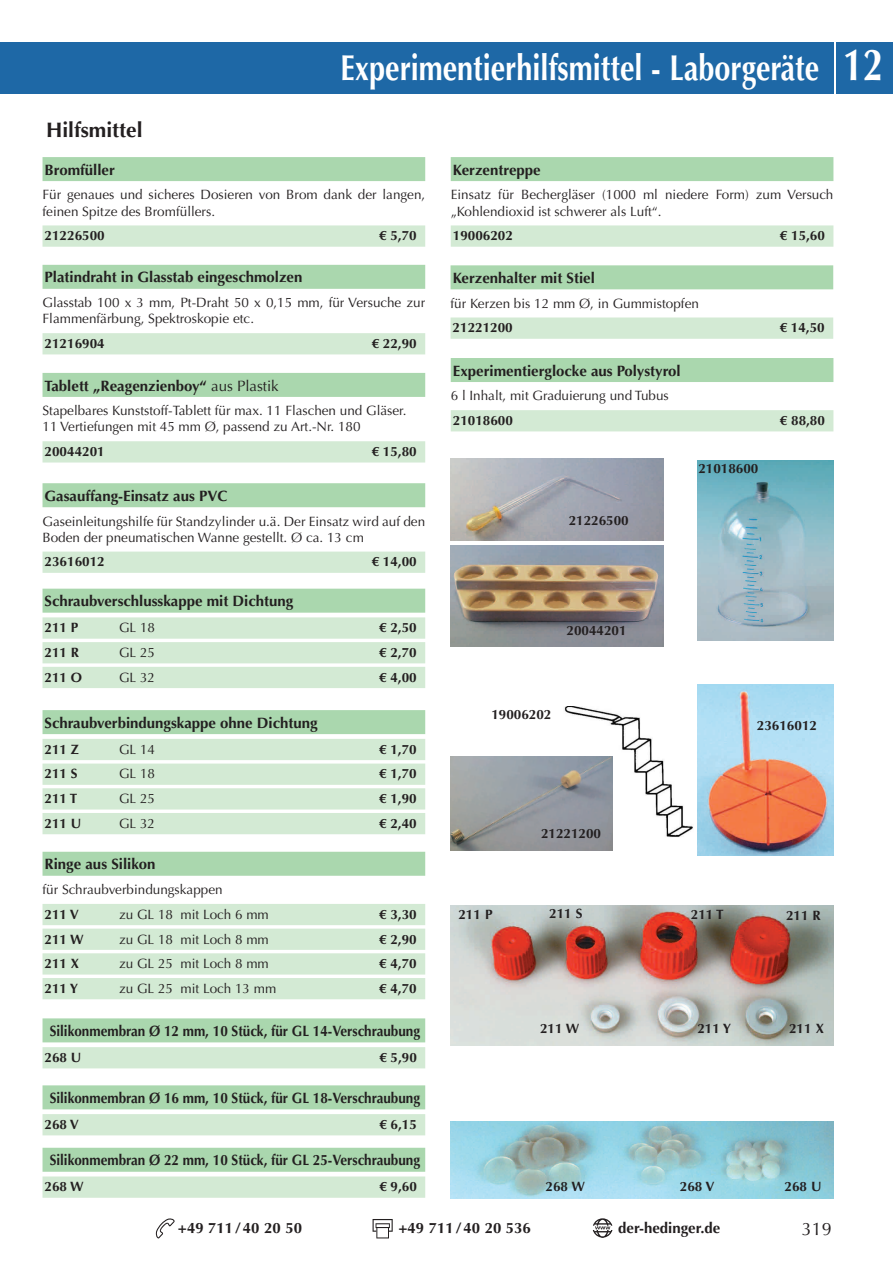
<style>
.page{position:relative;width:893px;height:1263px;background:#fff}
.page>*{position:absolute;margin:0;border:0;box-sizing:border-box;transform-origin:0 0}
.t1{font:700 36px "Optima LT Std";color:#fff;scale:.8 1}
.t2{font:700 21px "Optima LT Std";color:#231f20}
.t3{font:18px "Optima LT Std";color:#231f20}
.t4{font:700 15px "Optima LT Std";color:#231f20}
.t5{font:700 15px "Optima LT Std";color:#231f20;scale:.9 1}
.t6{font:13.5px/16.2px "Optima LT Std";color:#231f20}
.t7{font:700 13.5px "Optima LT Std";color:#231f20}
.s1{font-size:45px}
.s2{font-weight:400}
</style>
<div class="page">
<div style="left:0;top:43px;width:833px;height:51px;background:#1e68a6"></div>
<div style="left:837px;top:43px;width:56px;height:51px;background:#1e68a6"></div>
<svg style="left:593px;top:1218px;width:19px;height:20px"></svg>
<svg style="left:373px;top:1219px;width:20px;height:19px"></svg>
<svg style="left:155px;top:1218px;width:20px;height:21px"></svg>
<img style="left:451px;top:1121px;width:382px;height:77px">
<img style="left:451px;top:906px;width:382px;height:140px">
<div style="left:451px;top:157px;width:382px;height:24px;background:#aad7ae"></div>
<div style="left:451px;top:225px;width:382px;height:22px;background:#d3ead4"></div>
<div style="left:451px;top:358px;width:382px;height:24px;background:#aad7ae"></div>
<div style="left:451px;top:410px;width:382px;height:21px;background:#d3ead4"></div>
<img style="left:697px;top:461px;width:136px;height:179px">
<div style="left:43px;top:157px;width:382px;height:24px;background:#aad7ae"></div>
<div style="left:43px;top:225px;width:382px;height:22px;background:#d3ead4"></div>
<div style="left:43px;top:265px;width:382px;height:24px;background:#aad7ae"></div>
<div style="left:43px;top:333px;width:382px;height:21px;background:#d3ead4"></div>
<div style="left:43px;top:373px;width:382px;height:24px;background:#aad7ae"></div>
<div style="left:43px;top:441px;width:382px;height:21px;background:#d3ead4"></div>
<div style="left:450px;top:265px;width:383px;height:24px;background:#aad7ae"></div>
<div style="left:450px;top:317px;width:383px;height:22px;background:#d3ead4"></div>
<div style="left:43px;top:483px;width:382px;height:24px;background:#aad7ae"></div>
<div style="left:43px;top:552px;width:382px;height:21px;background:#d3ead4"></div>
<img style="left:451px;top:459px;width:212px;height:81px">
<img style="left:451px;top:546px;width:212px;height:100px">
<img style="left:697px;top:685px;width:136px;height:171px">
<img style="left:564px;top:707px;width:129px;height:130px">
<img style="left:451px;top:756px;width:162px;height:95px">
<div style="left:43px;top:589px;width:382px;height:24px;background:#aad7ae"></div>
<div style="left:43px;top:617px;width:382px;height:22px;background:#d3ead4"></div>
<div style="left:43px;top:642px;width:382px;height:21px;background:#d3ead4"></div>
<div style="left:43px;top:667px;width:382px;height:21px;background:#d3ead4"></div>
<div style="left:43px;top:710px;width:382px;height:24px;background:#aad7ae"></div>
<div style="left:43px;top:739px;width:382px;height:21px;background:#d3ead4"></div>
<div style="left:43px;top:763px;width:382px;height:22px;background:#d3ead4"></div>
<div style="left:43px;top:788px;width:382px;height:21px;background:#d3ead4"></div>
<div style="left:43px;top:813px;width:382px;height:21px;background:#d3ead4"></div>
<div style="left:43px;top:852px;width:382px;height:24px;background:#aad7ae"></div>
<div style="left:43px;top:904px;width:382px;height:21px;background:#d3ead4"></div>
<div style="left:43px;top:928px;width:382px;height:22px;background:#d3ead4"></div>
<div style="left:43px;top:953px;width:382px;height:21px;background:#d3ead4"></div>
<div style="left:43px;top:978px;width:382px;height:21px;background:#d3ead4"></div>
<div style="left:43px;top:1085px;width:382px;height:24px;background:#aad7ae"></div>
<div style="left:43px;top:1114px;width:382px;height:21px;background:#d3ead4"></div>
<div style="left:43px;top:1018px;width:382px;height:24px;background:#aad7ae"></div>
<div style="left:43px;top:1047px;width:382px;height:21px;background:#d3ead4"></div>
<div style="left:43px;top:1148px;width:382px;height:24px;background:#aad7ae"></div>
<div style="left:43px;top:1176px;width:382px;height:22px;background:#d3ead4"></div>
<h2 class="t2" style="left:46px;top:118px;width:98px">Hilfsmittel</h2>
<h1 class="t1" style="left:340px;top:47px;width:680px">Experimentierhilfsmittel - Laborgeräte <span class="s1">12</span></h1>
<p class="t4" style="left:45px;top:161px;width:72px">Bromfüller</p>
<p class="t6" style="left:43px;top:187px;width:384px">Für genaues und sicheres Dosieren von Brom dank der langen, feinen Spitze des Bromfüllers.</p>
<p class="t7" style="left:45px;top:228px;width:62px">21226500</p>
<p class="t7" style="left:379px;top:228px;width:39px">€ 5,70</p>
<p class="t4" style="left:45px;top:269px;width:259px">Platindraht in Glasstab eingeschmolzen</p>
<p class="t6" style="left:43px;top:295px;width:384px">Glasstab 100 x 3 mm, Pt-Draht 50 x 0,15 mm, für Versuche zur<br>Flammenfärbung, Spektroskopie etc.</p>
<p class="t7" style="left:45px;top:336px;width:62px">21216904</p>
<p class="t7" style="left:372px;top:336px;width:47px">€ 22,90</p>
<p class="t4" style="left:45px;top:377px;width:236px">Tablett „Reagenzienboy“ <span class="s2">aus Plastik</span></p>
<p class="t6" style="left:43px;top:403px;width:365px">Stapelbares Kunststoff-Tablett für max. 11 Flaschen und Gläser.<br>11 Vertiefungen mit 45 mm Ø, passend zu Art.-Nr. 180</p>
<p class="t7" style="left:45px;top:444px;width:62px">20044201</p>
<p class="t7" style="left:372px;top:444px;width:47px">€ 15,80</p>
<p class="t4" style="left:45px;top:487px;width:184px">Gasauffang-Einsatz aus PVC</p>
<p class="t6" style="left:43px;top:513px;width:384px">Gaseinleitungshilfe für Standzylinder u.ä. Der Einsatz wird auf den<br>Boden der pneumatischen Wanne gestellt. Ø ca. 13 cm</p>
<p class="t7" style="left:45px;top:554px;width:62px">23616012</p>
<p class="t7" style="left:372px;top:554px;width:47px">€ 14,00</p>
<p class="t4" style="left:45px;top:592px;width:250px">Schraubverschlusskappe mit Dichtung</p>
<p class="t7" style="left:45px;top:620px;width:35px">211 P</p>
<p class="t6" style="left:119px;top:620px;width:38px">GL 18</p>
<p class="t7" style="left:379px;top:620px;width:39px">€ 2,50</p>
<p class="t7" style="left:45px;top:644px;width:36px">211 R</p>
<p class="t6" style="left:119px;top:644px;width:38px">GL 25</p>
<p class="t7" style="left:379px;top:644px;width:39px">€ 2,70</p>
<p class="t7" style="left:45px;top:669px;width:39px">211 O</p>
<p class="t6" style="left:119px;top:669px;width:38px">GL 32</p>
<p class="t7" style="left:379px;top:669px;width:39px">€ 4,00</p>
<p class="t4" style="left:45px;top:714px;width:274px">Schraubverbindungskappe ohne Dichtung</p>
<p class="t7" style="left:45px;top:741px;width:36px">211 Z</p>
<p class="t6" style="left:119px;top:741px;width:38px">GL 14</p>
<p class="t7" style="left:379px;top:741px;width:39px">€ 1,70</p>
<p class="t7" style="left:45px;top:766px;width:35px">211 S</p>
<p class="t6" style="left:119px;top:766px;width:38px">GL 18</p>
<p class="t7" style="left:379px;top:766px;width:39px">€ 1,70</p>
<p class="t7" style="left:45px;top:791px;width:34px">211 T</p>
<p class="t6" style="left:119px;top:791px;width:38px">GL 25</p>
<p class="t7" style="left:379px;top:791px;width:39px">€ 1,90</p>
<p class="t7" style="left:45px;top:815px;width:38px">211 U</p>
<p class="t6" style="left:119px;top:815px;width:38px">GL 32</p>
<p class="t7" style="left:379px;top:815px;width:39px">€ 2,40</p>
<p class="t4" style="left:45px;top:855px;width:112px">Ringe aus Silikon</p>
<p class="t6" style="left:43px;top:881px;width:182px">für Schraubverbindungskappen</p>
<p class="t7" style="left:45px;top:906px;width:36px">211 V</p>
<p class="t6" style="left:119px;top:906px;width:151px">zu GL 18 mit Loch 6 mm</p>
<p class="t7" style="left:379px;top:906px;width:39px">€ 3,30</p>
<p class="t7" style="left:45px;top:931px;width:41px">211 W</p>
<p class="t6" style="left:119px;top:931px;width:151px">zu GL 18 mit Loch 8 mm</p>
<p class="t7" style="left:379px;top:931px;width:39px">€ 2,90</p>
<p class="t7" style="left:45px;top:956px;width:36px">211 X</p>
<p class="t6" style="left:119px;top:956px;width:151px">zu GL 25 mit Loch 8 mm</p>
<p class="t7" style="left:379px;top:956px;width:39px">€ 4,70</p>
<p class="t7" style="left:45px;top:980px;width:35px">211 Y</p>
<p class="t6" style="left:119px;top:980px;width:159px">zu GL 25 mit Loch 13 mm</p>
<p class="t7" style="left:379px;top:980px;width:39px">€ 4,70</p>
<p class="t5" style="left:50px;top:1022px;width:413px">Silikonmembran Ø 12 mm, 10 Stück, für GL 14-Verschraubung</p>
<p class="t7" style="left:45px;top:1049px;width:38px">268 U</p>
<p class="t7" style="left:379px;top:1049px;width:39px">€ 5,90</p>
<p class="t5" style="left:50px;top:1089px;width:413px">Silikonmembran Ø 16 mm, 10 Stück, für GL 18-Verschraubung</p>
<p class="t7" style="left:45px;top:1116px;width:36px">268 V</p>
<p class="t7" style="left:379px;top:1116px;width:39px">€ 6,15</p>
<p class="t5" style="left:50px;top:1151px;width:413px">Silikonmembran Ø 22 mm, 10 Stück, für GL 25-Verschraubung</p>
<p class="t7" style="left:45px;top:1179px;width:41px">268 W</p>
<p class="t7" style="left:379px;top:1179px;width:39px">€ 9,60</p>
<p class="t4" style="left:453px;top:161px;width:89px">Kerzentreppe</p>
<p class="t6" style="left:451px;top:187px;width:384px">Einsatz für Bechergläser (1000 ml niedere Form) zum Versuch „Kohlendioxid ist schwerer als Luft“.</p>
<p class="t7" style="left:453px;top:228px;width:62px">19006202</p>
<p class="t7" style="left:780px;top:228px;width:47px">€ 15,60</p>
<p class="t4" style="left:453px;top:269px;width:144px">Kerzenhalter mit Stiel</p>
<p class="t6" style="left:450px;top:295px;width:250px">für Kerzen bis 12 mm Ø, in Gummistopfen</p>
<p class="t7" style="left:453px;top:320px;width:62px">21221200</p>
<p class="t7" style="left:780px;top:320px;width:47px">€ 14,50</p>
<p class="t4" style="left:453px;top:362px;width:229px">Experimentierglocke aus Polystyrol</p>
<p class="t6" style="left:451px;top:388px;width:220px">6 l Inhalt, mit Graduierung und Tubus</p>
<p class="t7" style="left:453px;top:413px;width:62px">21018600</p>
<p class="t7" style="left:780px;top:413px;width:47px">€ 88,80</p>
<p class="t7" style="left:569px;top:513px;width:62px">21226500</p>
<p class="t7" style="left:566px;top:622px;width:62px">20044201</p>
<p class="t7" style="left:491px;top:706px;width:62px">19006202</p>
<p class="t7" style="left:541px;top:825px;width:62px">21221200</p>
<p class="t7" style="left:698px;top:460px;width:62px">21018600</p>
<p class="t7" style="left:757px;top:717px;width:62px">23616012</p>
<p class="t7" style="left:458px;top:907px;width:36px">211 P</p>
<p class="t7" style="left:549px;top:906px;width:35px">211 S</p>
<p class="t7" style="left:691px;top:907px;width:34px">211 T</p>
<p class="t7" style="left:786px;top:907px;width:36px">211 R</p>
<p class="t7" style="left:540px;top:1020px;width:41px">211 W</p>
<p class="t7" style="left:697px;top:1020px;width:35px">211 Y</p>
<p class="t7" style="left:789px;top:1020px;width:36px">211 X</p>
<p class="t7" style="left:545px;top:1179px;width:41px">268 W</p>
<p class="t7" style="left:680px;top:1179px;width:36px">268 V</p>
<p class="t7" style="left:785px;top:1179px;width:39px">268 U</p>
<p class="t4" style="left:178px;top:1219px;width:126px">+49 711/40 20 50</p>
<p class="t4" style="left:398px;top:1219px;width:134px">+49 711/40 20 536</p>
<p class="t4" style="left:618px;top:1219px;width:104px">der-hedinger.de</p>
<h3 class="t3" style="left:802px;top:1218px;width:32px">319</h3>
</div>
